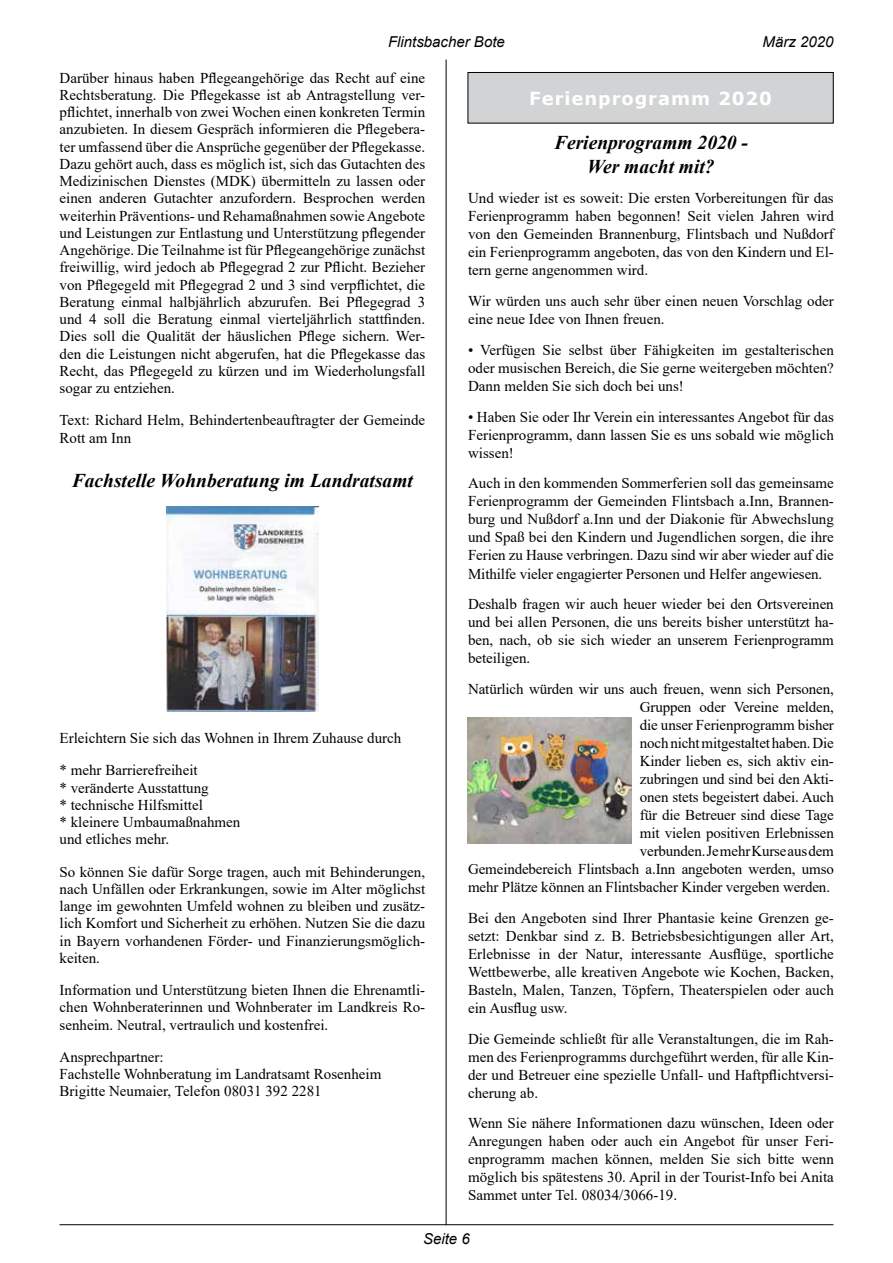
<style>
.page{position:relative;width:893px;height:1263px;background:#fff}
.page>*{position:absolute;margin:0;border:0;box-sizing:border-box;transform-origin:0 0}
.t1{font:italic 700 19.5px/23.4px "Times New Roman";color:#000;text-align:center}
.t2{font:700 18px "Verdana";letter-spacing:.05em;color:#fff}
.t3{font:15px/18px "Times New Roman";color:#000;text-align:justify}
.t4{font:italic 15px "Arial";color:#000}
</style>
<div class="page">
<hr style="left:60px;top:1224px;width:773px;height:1px;background:#000">
<hr style="left:446px;top:60px;width:1px;height:1165px;background:#000">
<img style="left:167px;top:506px;width:151px;height:206px">
<div style="left:468px;top:72px;width:365px;height:51px;background:#d1d3d4"></div>
<div style="left:468px;top:72px;width:365px;height:51px;border:1px solid #000"></div>
<img style="left:467px;top:717px;width:164px;height:126px">
<p class="t4" style="left:388px;top:32px;width:118px">Flintsbacher Bote</p>
<p class="t4" style="left:763px;top:32px;width:72px">März 2020</p>
<p class="t3" style="left:60px;top:69px;width:367px;line-height:17.2px">Darüber hinaus haben Pflegeangehörige das Recht auf eine Rechtsberatung. Die Pflegekasse ist ab Antragstellung ver&shy;pflichtet, innerhalb von zwei Wochen einen konkreten Termin anzubieten. In diesem Gespräch informieren die Pflegebera&shy;ter umfassend über die Ansprüche gegenüber der Pflegekasse.<br>Dazu gehört auch, dass es möglich ist, sich das Gutachten des Medizinischen Dienstes (MDK) übermitteln zu lassen oder einen anderen Gutachter anzufordern. Besprochen werden weiterhin Präventions- und Rehamaßnahmen sowie Angebote und Leistungen zur Entlastung und Unterstützung pflegender Angehörige. Die Teilnahme ist für Pflegeangehörige zunächst freiwillig, wird jedoch ab Pflegegrad 2 zur Pflicht. Bezieher von Pflegegeld mit Pflegegrad 2 und 3 sind verpflichtet, die Beratung einmal halbjährlich abzurufen. Bei Pflegegrad 3 und 4 soll die Beratung einmal vierteljährlich stattfinden.<br>Dies soll die Qualität der häuslichen Pflege sichern. Wer&shy;den die Leistungen nicht abgerufen, hat die Pflegekasse das Recht, das Pflegegeld zu kürzen und im Wiederholungsfall sogar zu entziehen.</p>
<p class="t3" style="left:60px;top:411px;width:367px;line-height:17.2px">Text: Richard Helm, Behindertenbeauftragter der Gemeinde<br>Rott am Inn</p>
<h1 class="t1" style="left:72px;top:468px;width:343px">Fachstelle Wohnberatung im Landratsamt</h1>
<p class="t3" style="left:60px;top:721px;width:343px;line-height:32.2px">Erleichtern Sie sich das Wohnen in Ihrem Zuhause durch * mehr Barrierefreiheit</p>
<p class="t3" style="left:60px;top:778px;width:182px;line-height:17.2px;text-align:left">* veränderte Ausstattung<br>* technische Hilfsmittel<br>* kleinere Umbaumaßnahmen und etliches mehr.</p>
<p class="t3" style="left:60px;top:862px;width:367px;line-height:17.2px">So können Sie dafür Sorge tragen, auch mit Behinderungen, nach Unfällen oder Erkrankungen, sowie im Alter möglichst lange im gewohnten Umfeld wohnen zu bleiben und zusätz&shy;lich Komfort und Sicherheit zu erhöhen. Nutzen Sie die dazu in Bayern vorhandenen Förder- und Finanzierungsmöglich&shy;keiten.</p>
<p class="t3" style="left:60px;top:981px;width:367px;line-height:17.2px">Information und Unterstützung bieten Ihnen die Ehrenamtli&shy;chen Wohnberaterinnen und Wohnberater im Landkreis Ro&shy;senheim. Neutral, vertraulich und kostenfrei.</p>
<p class="t3" style="left:60px;top:1048px;width:323px;line-height:17.2px;text-align:left">Ansprechpartner:<br>Fachstelle Wohnberatung im Landratsamt Rosenheim<br>Brigitte Neumaier, Telefon 08031 392 2281</p>
<p class="t2" style="left:529px;top:85px;width:244px">Ferienprogramm 2020</p>
<h1 class="t1" style="left:554px;top:131px;width:195px">Ferienprogramm 2020 -<br>Wer macht mit?</h1>
<p class="t3" style="left:468px;top:189px;width:367px">Und wieder ist es soweit: Die ersten Vorbereitungen für das Ferienprogramm haben begonnen! Seit vielen Jahren wird von den Gemeinden Brannenburg, Flintsbach und Nußdorf ein Ferienprogramm angeboten, das von den Kindern und El&shy;tern gerne angenommen wird.</p>
<p class="t3" style="left:468px;top:292px;width:367px">Wir würden uns auch sehr über einen neuen Vorschlag oder eine neue Idee von Ihnen freuen.</p>
<p class="t3" style="left:468px;top:340px;width:367px">• Verfügen Sie selbst über Fähigkeiten im gestalterischen oder musischen Bereich, die Sie gerne weitergeben möchten?<br>Dann melden Sie sich doch bei uns!</p>
<p class="t3" style="left:468px;top:407px;width:367px">• Haben Sie oder Ihr Verein ein interessantes Angebot für das Ferienprogramm, dann lassen Sie es uns sobald wie möglich wissen!</p>
<p class="t3" style="left:468px;top:474px;width:367px">Auch in den kommenden Sommerferien soll das gemeinsame Ferienprogramm der Gemeinden Flintsbach a.Inn, Brannen&shy;burg und Nußdorf a.Inn und der Diakonie für Abwechslung und Spaß bei den Kindern und Jugendlichen sorgen, die ihre Ferien zu Hause verbringen. Dazu sind wir aber wieder auf die Mithilfe vieler engagierter Personen und Helfer angewiesen.</p>
<p class="t3" style="left:468px;top:595px;width:367px">Deshalb fragen wir auch heuer wieder bei den Ortsvereinen und bei allen Personen, die uns bereits bisher unterstützt ha&shy;ben, nach, ob sie sich wieder an unserem Ferienprogramm beteiligen.</p>
<p class="t3" style="left:468px;top:679px;width:367px;text-align:right">Natürlich würden wir uns auch freuen, wenn sich Personen, Gruppen oder Vereine melden,<br>die unser Ferienprogramm bisher<br>noch nicht mitgestaltet haben. Die<br>Kinder lieben es, sich aktiv ein-<br>zubringen und sind bei den Akti-<br>onen stets begeistert dabei. Auch<br>für die Betreuer sind diese Tage<br>mit vielen positiven Erlebnissen<br>verbunden. Je mehr Kurse aus dem<br>Gemeindebereich Flintsbach a.Inn angeboten werden, umso mehr Plätze können an Flintsbacher Kinder vergeben werden.</p>
<p class="t3" style="left:468px;top:908px;width:367px">Bei den Angeboten sind Ihrer Phantasie keine Grenzen ge&shy;setzt: Denkbar sind z. B. Betriebsbesichtigungen aller Art, Erlebnisse in der Natur, interessante Ausflüge, sportliche Wettbewerbe, alle kreativen Angebote wie Kochen, Backen, Basteln, Malen, Tanzen, Töpfern, Theaterspielen oder auch ein Ausflug usw.</p>
<p class="t3" style="left:468px;top:1029px;width:367px">Die Gemeinde schließt für alle Veranstaltungen, die im Rah&shy;men des Ferienprogramms durchgeführt werden, für alle Kin&shy;der und Betreuer eine spezielle Unfall- und Haftpflichtversi&shy;cherung ab.</p>
<p class="t3" style="left:468px;top:1114px;width:367px">Wenn Sie nähere Informationen dazu wünschen, Ideen oder Anregungen haben oder auch ein Angebot für unser Feri&shy;enprogramm machen können, melden Sie sich bitte wenn möglich bis spätestens 30. April in der Tourist-Info bei Anita Sammet unter Tel. 08034/3066-19.</p>
<p class="t4" style="left:423px;top:1229px;width:48px">Seite 6</p>
</div>
